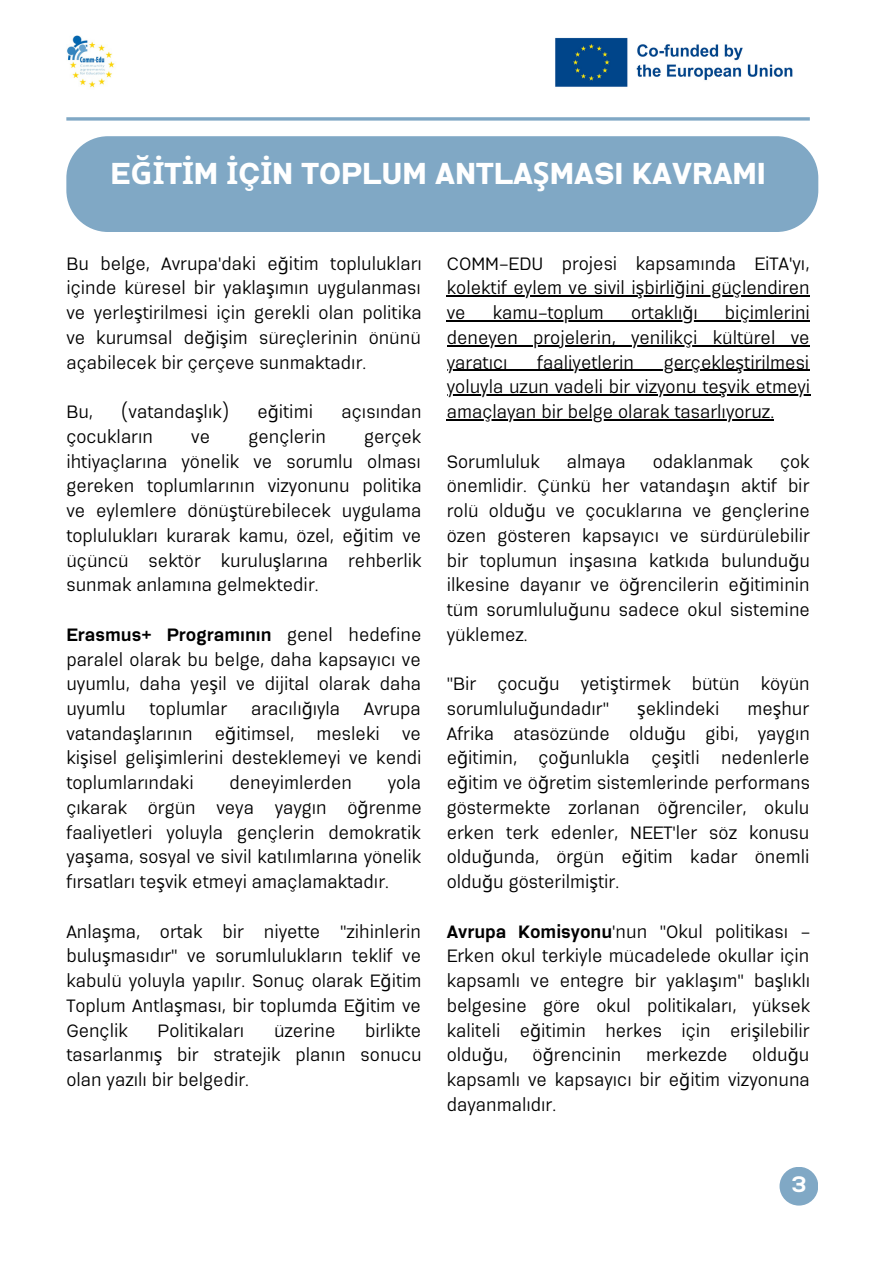
<style>
.page{position:relative;width:893px;height:1264px;background:#fff}
.page>*{position:absolute;margin:0;border:0;box-sizing:border-box;transform-origin:0 0}
.t1{font:800 30.45px "Serithai Expanded";color:#fff}
.t2{font:700 22.5px "Serithai Expanded";color:#fff}
.t3{font:18px/24.8px "Serithai Expanded";color:#000;text-align:justify}
.s1{font-family:"Noto Sans";font-weight:700}
.s2{font-family:"Noto Sans"}
.s3{font-weight:700}
</style>
<div class="page">
<img style="left:67px;top:35px;width:48px;height:53px">
<img style="left:555px;top:37px;width:238px;height:50px">
<svg style="left:66px;top:117px;width:743px;height:4px;background:#93b5cd"></svg>
<div style="left:66px;top:136px;width:752px;height:96px;background:#80a8c5"></div>
<div style="left:779px;top:1166px;width:39px;height:39px;background:#80a8c5;border-radius:50%"></div>
<hr style="left:447px;top:295px;width:362px;height:1px;background:#000">
<hr style="left:447px;top:320px;width:362px;height:1px;background:#000">
<hr style="left:447px;top:345px;width:362px;height:1px;background:#000">
<hr style="left:447px;top:370px;width:362px;height:1px;background:#000">
<hr style="left:447px;top:394px;width:363px;height:1px;background:#000">
<hr style="left:447px;top:419px;width:327px;height:1px;background:#000">
<p class="t1" style="left:110px;top:156px;width:657px">E<span class="s1">Ğİ</span>T<span class="s1">İ</span>M <span class="s1">İ</span>Ç<span class="s1">İ</span>N TOPLUM ANTLA<span class="s1">Ş</span>MASI KAVRAMI</p>
<p class="t3" style="left:66px;top:251px;width:357px">Bu belge, Avrupa'daki e<span class="s2">ğ</span>itim toplulukları içinde küresel bir yakla<span class="s2">ş</span>ımın uygulanması ve yerle<span class="s2">ş</span>tirilmesi için gerekli olan politika ve kurumsal de<span class="s2">ğ</span>i<span class="s2">ş</span>im süreçlerinin önünü açabilecek bir çerçeve sunmaktadır.</p>
<p class="t3" style="left:66px;top:399px;width:28px">Bu,</p>
<p class="t3" style="left:122px;top:399px;width:109px">(vatanda<span class="s2">ş</span>lık)</p>
<p class="t3" style="left:257px;top:399px;width:57px">e<span class="s2">ğ</span>itimi</p>
<p class="t3" style="left:341px;top:399px;width:82px">açısından</p>
<p class="t3" style="left:66px;top:424px;width:88px">çocukların</p>
<p class="t3" style="left:191px;top:424px;width:20px">ve</p>
<p class="t3" style="left:248px;top:424px;width:79px">gençlerin</p>
<p class="t3" style="left:66px;top:424px;width:357px;text-indent:298px">gerçek ihtiyaçlarına yönelik ve sorumlu olması gereken toplumlarının vizyonunu politika ve eylemlere dönü<span class="s2">ş</span>türebilecek uygulama toplulukları kurarak kamu, özel, e<span class="s2">ğ</span>itim ve üçüncü sektör kurulu<span class="s2">ş</span>larına rehberlik sunmak anlamına gelmektedir.</p>
<p class="t3" style="left:66px;top:622px;width:356px"><span class="s3">Erasmus+ Programının</span> genel hedefine paralel olarak bu belge, daha kapsayıcı ve uyumlu, daha ye<span class="s2">ş</span>il ve dijital olarak daha uyumlu</p>
<p class="t3" style="left:149px;top:696px;width:79px">toplumlar</p>
<p class="t3" style="left:251px;top:696px;width:91px">aracılı<span class="s2">ğ</span>ıyla</p>
<p class="t3" style="left:66px;top:696px;width:356px;text-indent:297px">Avrupa vatanda<span class="s2">ş</span>larının e<span class="s2">ğ</span>itimsel, mesleki ve ki<span class="s2">ş</span>isel geli<span class="s2">ş</span>imlerini desteklemeyi ve kendi toplumlarındaki</p>
<p class="t3" style="left:66px;top:770px;width:357px;text-indent:321px">yola çıkarak örgün veya yaygın ö<span class="s2">ğ</span>renme faaliyetleri yoluyla gençlerin demokratik ya<span class="s2">ş</span>ama, sosyal ve sivil katılımlarına yönelik fırsatları te<span class="s2">ş</span>vik etmeyi amaçlamaktadır.</p>
<p class="t3" style="left:66px;top:919px;width:356px">Anla<span class="s2">ş</span>ma, ortak bir niyette "zihinlerin bulu<span class="s2">ş</span>masıdır" ve sorumlulukların teklif ve kabulü yoluyla yapılır. Sonuç olarak E<span class="s2">ğ</span>itim Toplum Antla<span class="s2">ş</span>ması, bir toplumda E<span class="s2">ğ</span>itim ve Gençlik</p>
<p class="t3" style="left:229px;top:770px;width:124px">deneyimlerden</p>
<p class="t3" style="left:66px;top:1018px;width:357px;text-indent:299px">birlikte tasarlanmı<span class="s2">ş</span> bir stratejik planın sonucu olan yazılı bir belgedir.</p>
<p class="t3" style="left:158px;top:1018px;width:88px">Politikaları</p>
<p class="t3" style="left:274px;top:1018px;width:63px">üzerine</p>
<p class="t3" style="left:447px;top:251px;width:364px">COMM-EDU projesi kapsamında EiTA'yı, kolektif eylem ve sivil i<span class="s2">ş</span>birli<span class="s2">ğ</span>ini güçlendiren ve</p>
<p class="t3" style="left:447px;top:300px;width:364px;text-indent:278px">biçimlerini deneyen projelerin, yenilikçi kültürel ve yaratıcı</p>
<p class="t3" style="left:492px;top:300px;width:113px">kamu-toplum</p>
<p class="t3" style="left:631px;top:300px;width:68px">ortaklı<span class="s2">ğ</span>ı</p>
<p class="t3" style="left:537px;top:350px;width:98px">faaliyetlerin</p>
<p class="t3" style="left:447px;top:350px;width:365px;text-indent:217px">gerçekle<span class="s2">ş</span>tirilmesi yoluyla uzun vadeli bir vizyonu te<span class="s2">ş</span>vik etmeyi amaçlayan bir belge olarak tasarlıyoruz.</p>
<p class="t3" style="left:447px;top:449px;width:95px">Sorumluluk</p>
<p class="t3" style="left:567px;top:449px;width:60px">almaya</p>
<p class="t3" style="left:652px;top:449px;width:102px">odaklanmak</p>
<p class="t3" style="left:447px;top:449px;width:365px;text-indent:333px">çok önemlidir. Çünkü her vatanda<span class="s2">ş</span>ın aktif bir rolü oldu<span class="s2">ğ</span>u ve çocuklarına ve gençlerine özen gösteren kapsayıcı ve sürdürülebilir bir toplumun in<span class="s2">ş</span>asına katkıda bulundu<span class="s2">ğ</span>u ilkesine dayanır ve ö<span class="s2">ğ</span>rencilerin e<span class="s2">ğ</span>itiminin tüm sorumlulu<span class="s2">ğ</span>unu sadece okul sistemine yüklemez.</p>
<p class="t3" style="left:447px;top:671px;width:364px">"Bir çocu<span class="s2">ğ</span>u yeti<span class="s2">ş</span>tirmek bütün köyün sorumlulu<span class="s2">ğ</span>undadır"</p>
<p class="t3" style="left:447px;top:696px;width:365px;text-indent:300px">me<span class="s2">ş</span>hur Afrika atasözünde oldu<span class="s2">ğ</span>u gibi, yaygın e<span class="s2">ğ</span>itimin, ço<span class="s2">ğ</span>unlukla çe<span class="s2">ş</span>itli nedenlerle e<span class="s2">ğ</span>itim ve ö<span class="s2">ğ</span>retim sistemlerinde performans göstermekte zorlanan ö<span class="s2">ğ</span>renciler, okulu erken terk edenler, NEET'ler söz konusu oldu<span class="s2">ğ</span>unda, örgün e<span class="s2">ğ</span>itim kadar önemli oldu<span class="s2">ğ</span>u gösterilmi<span class="s2">ş</span>tir.</p>
<p class="t3" style="left:447px;top:919px;width:365px"><span class="s3">Avrupa Komisyonu</span>'nun "Okul politikası - Erken okul terkiyle mücadelede okullar için kapsamlı ve entegre bir yakla<span class="s2">ş</span>ım" ba<span class="s2">ş</span>lıklı belgesine göre okul politikaları, yüksek kaliteli e<span class="s2">ğ</span>itimin herkes için eri<span class="s2">ş</span>ilebilir oldu<span class="s2">ğ</span>u,</p>
<p class="t3" style="left:637px;top:696px;width:84px"><span class="s2">ş</span>eklindeki</p>
<p class="t3" style="left:447px;top:1042px;width:364px;text-indent:305px">oldu<span class="s2">ğ</span>u kapsamlı ve kapsayıcı bir e<span class="s2">ğ</span>itim vizyonuna dayanmalıdır.</p>
<p class="t3" style="left:532px;top:1042px;width:90px">ö<span class="s2">ğ</span>rencinin</p>
<p class="t3" style="left:646px;top:1042px;width:83px">merkezde</p>
<p class="t2" style="left:791px;top:1170px;width:16px">3</p>
</div>
